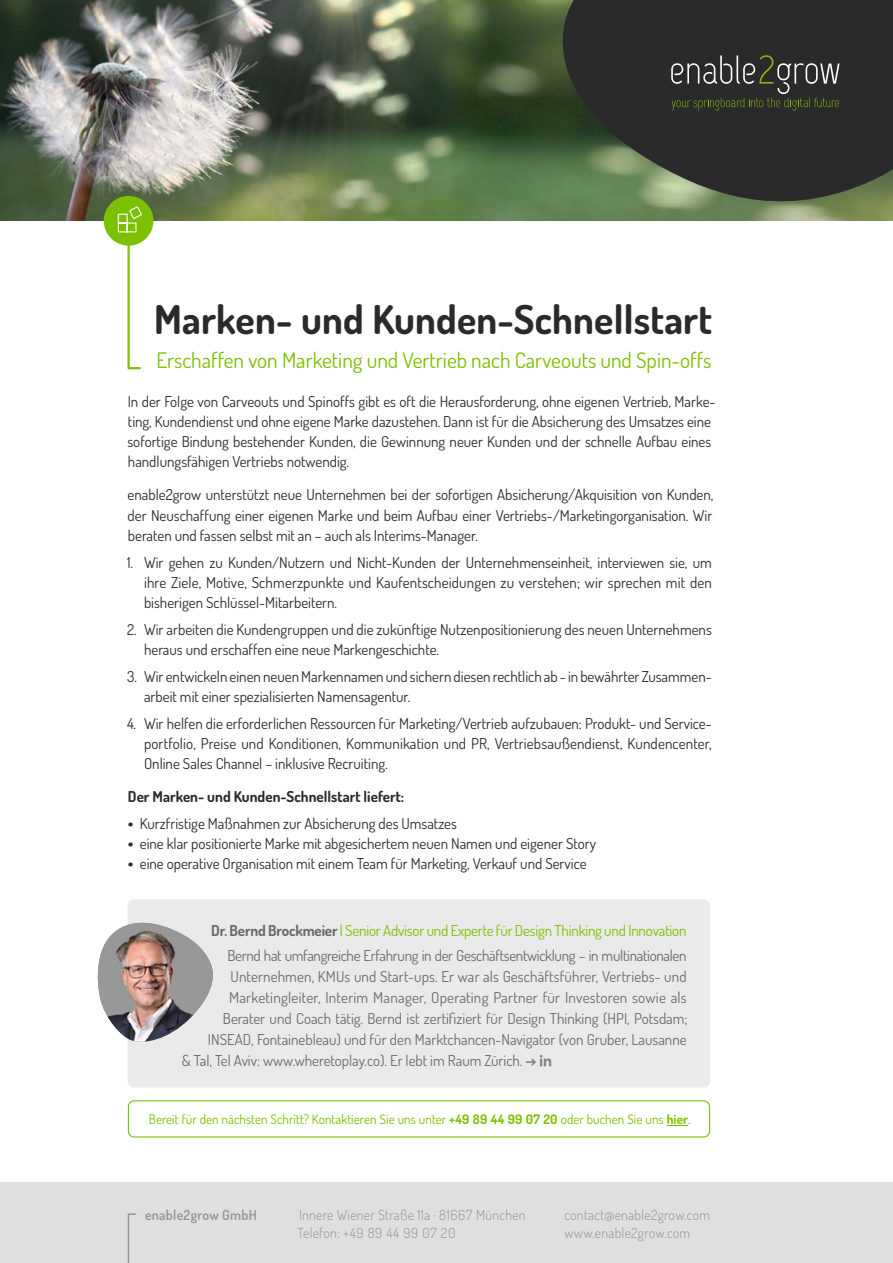
<style>
.page{position:relative;width:893px;height:1263px;background:#fff}
.page>*{position:absolute;margin:0;border:0;box-sizing:border-box;transform-origin:0 0}
.t1{font:700 39.75px "Dosis";letter-spacing:.005em;color:#2a2a2a}
.t2{font:21.3px "Dosis";color:#7cc100}
.t3{font:15px/20.2px "Dosis";color:#2a2a2a}
.t4{font:15px "Dosis";color:#6a6a6a}
.t5{font:15px/25.2px "Dosis";letter-spacing:-.02em;color:#6a6a6a;text-align:right}
.t6{font:700 15px "Dosis";color:#2a2a2a}
.t7{font:300 13.8px/18px "Dosis";letter-spacing:.02em;color:#949494}
.t8{font:300 13.8px "Dosis";letter-spacing:.05em;color:#949494}
.t9{font:600 13.8px "Dosis";letter-spacing:.02em;color:#949494}
.t10{font:13.2px "Dosis";letter-spacing:.005em;color:#7cc100}
.s1{font-weight:800}
.s2{font-weight:700}
.s3{color:#7cc100}
</style>
<div class="page">
<img style="left:0;top:0;width:451px;height:221px">
<img style="left:451px;top:0;width:442px;height:221px">
<div style="left:0;top:1182px;width:893px;height:81px;background:#dfdfdf"></div>
<svg style="left:127px;top:1213px;width:10px;height:50px"></svg>
<svg style="left:667px;top:1125px;width:21px;height:1px"></svg>
<div style="left:128px;top:1100px;width:582px;height:37px;border:1px solid #7cc100;border-radius:6px"></div>
<div style="left:128px;top:899px;width:582px;height:188px;background:#eaeaea;border-radius:6px"></div>
<svg style="left:526px;top:1055px;width:25px;height:12px"></svg>
<img style="left:97px;top:923px;width:116px;height:119px">
<svg style="left:555px;top:0;width:338px;height:218px;background:#3a4135"></svg>
<svg style="left:671px;top:55px;width:169px;height:56px;background:#40423b"></svg>
<div style="left:104px;top:196px;width:49px;height:50px;background:#7cc100;border-radius:50%"></div>
<svg style="left:117px;top:206px;width:26px;height:164px"></svg>
<h1 class="t1" style="left:154px;top:292px;width:559px">Marken- und Kunden-Schnellstart</h1>
<h2 class="t2" style="left:156px;top:346px;width:557px">Erschaffen von Marketing und Vertrieb nach Carveouts und Spin-offs</h2>
<p class="t3" style="left:128px;top:390px;width:590px">In der Folge von Carveouts und Spinoffs gibt es oft die Herausforderung, ohne eigenen Vertrieb, Marke&shy;ting, Kundendienst und ohne eigene Marke dazustehen. Dann ist für die Absicherung des Umsatzes eine sofortige Bindung bestehender Kunden, die Gewinnung neuer Kunden und der schnelle Aufbau eines handlungsfähigen Vertriebs notwendig.</p>
<p class="t3" style="left:128px;top:484px;width:587px;text-align:justify">enable2grow unterstützt neue Unternehmen bei der sofortigen Absicherung/Akquisition von Kunden, der Neuschaffung einer eigenen Marke und beim Aufbau einer Vertriebs-/Marketingorganisation. Wir beraten und fassen selbst mit an – auch als Interims-Manager.</p>
<p class="t3" style="left:144px;top:551px;width:569px;text-align:justify;text-indent:-17px">1. Wir gehen zu Kunden/Nutzern und Nicht-Kunden der Unternehmenseinheit, interviewen sie, um ihre Ziele, Motive, Schmerzpunkte und Kaufentscheidungen zu verstehen; wir sprechen mit den bisherigen Schlüssel-Mitarbeitern.</p>
<p class="t3" style="left:144px;top:618px;width:569px;text-indent:-17px">2. Wir arbeiten die Kundengruppen und die zukünftige Nutzenpositionierung des neuen Unternehmens heraus und erschaffen eine neue Markengeschichte.</p>
<p class="t3" style="left:144px;top:665px;width:569px;text-indent:-17px">3. Wir entwickeln einen neuen Markennamen und sichern diesen rechtlich ab - in bewährter Zusammen&shy;arbeit mit einer spezialisierten Namensagentur.</p>
<p class="t3" style="left:144px;top:712px;width:569px;text-align:justify;text-indent:-17px">4. Wir helfen die erforderlichen Ressourcen für Marketing/Vertrieb aufzubauen: Produkt- und Service&shy;portfolio, Preise und Konditionen, Kommunikation und PR, Vertriebsaußendienst, Kundencenter, Online Sales Channel – inklusive Recruiting.</p>
<p class="t6" style="left:128px;top:786px;width:278px">Der Marken- und Kunden-Schnellstart liefert:</p>
<p class="t3" style="left:128px;top:812px;width:330px"><span class="s1">•</span> Kurzfristige Maßnahmen zur Absicherung des Umsatzes</p>
<p class="t3" style="left:128px;top:833px;width:469px"><span class="s1">•</span> eine klar positionierte Marke mit abgesichertem neuen Namen und eigener Story</p>
<p class="t3" style="left:128px;top:853px;width:460px"><span class="s1">•</span> eine operative Organisation mit einem Team für Marketing, Verkauf und Service</p>
<p class="t5" style="left:211px;top:917px;width:477px"><span class="s2">Dr. Bernd Brockmeier</span> <span class="s3">| Senior Advisor und Experte für Design Thinking und Innovation<br></span>Bernd hat umfangreiche Erfahrung in der Geschäftsentwicklung – in multinationalen</p>
<p class="t4" style="left:231px;top:966px;width:458px">Unternehmen, KMUs und Start-ups. Er war als Geschäftsführer, Vertriebs- und</p>
<p class="t4" style="left:229px;top:987px;width:459px">Marketingleiter, Interim Manager, Operating Partner für Investoren sowie als</p>
<p class="t4" style="left:223px;top:1008px;width:466px">Berater und Coach tätig. Bernd ist zertifiziert für Design Thinking (HPI, Potsdam;</p>
<p class="t4" style="left:208px;top:1029px;width:480px">INSEAD, Fontainebleau) und für den Marktchancen-Navigator (von Gruber, Lausanne</p>
<p class="t4" style="left:182px;top:1050px;width:342px">&amp; Tal, Tel Aviv: www.wheretoplay.co). Er lebt im Raum Zürich.</p>
<p class="t10" style="left:149px;top:1110px;width:543px">Bereit für den nächsten Schritt? Kontaktieren Sie uns unter <span class="s2">+49 89 44 99 07 20</span> oder buchen Sie uns <span class="s2">hier</span>.</p>
<p class="t9" style="left:145px;top:1205px;width:113px">enable2grow GmbH</p>
<p class="t7" style="left:298px;top:1205px;width:230px">Innere Wiener Straße 11a · 81667 München<br>Telefon: +49 89 44 99 07 20</p>
<p class="t7" style="left:564px;top:1205px;width:147px">contact@enable2grow.com www.enable2grow.com</p>
<p class="t8" style="left:299px;top:1223px;width:155px">Phone: +49 89 44 99 07 20</p>
</div>
